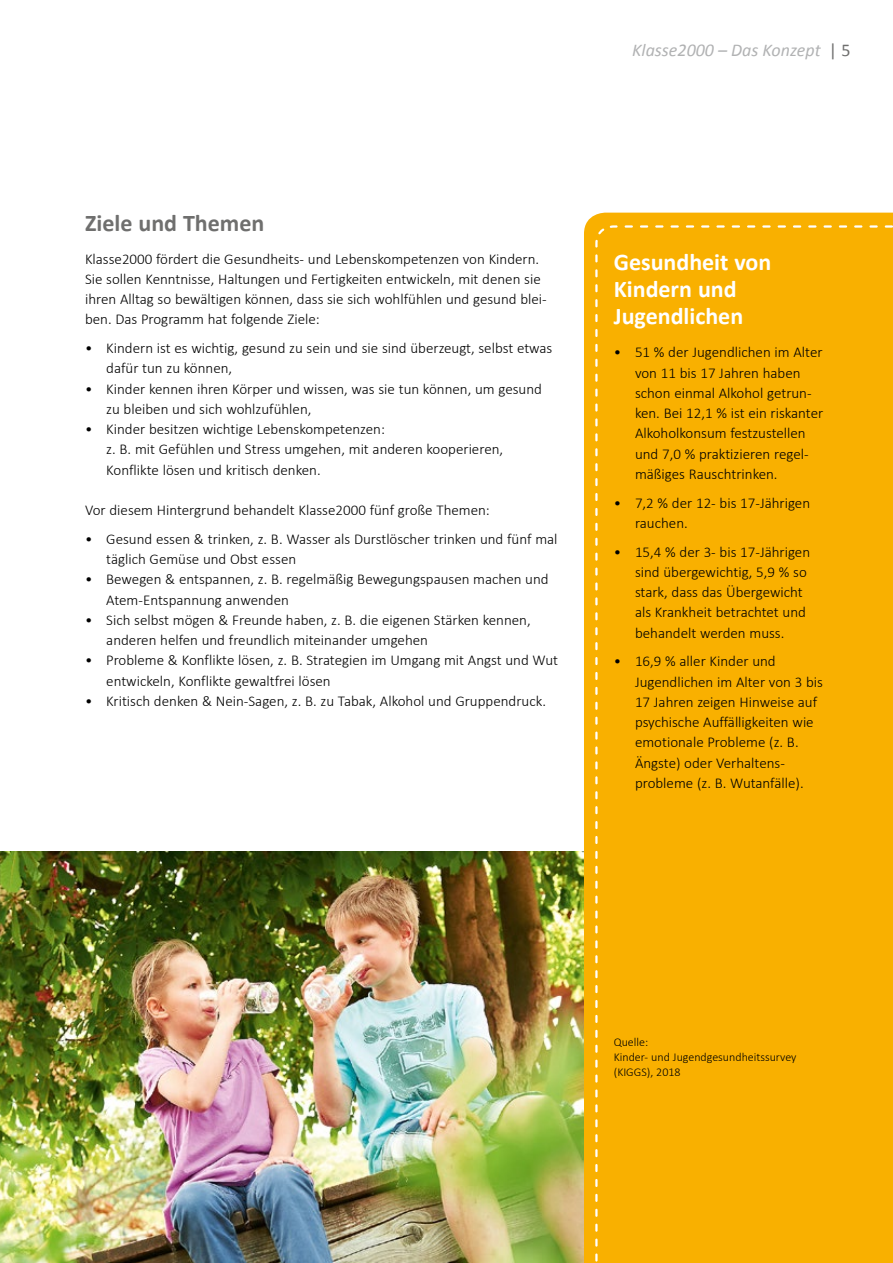
<style>
.page{position:relative;width:893px;height:1263px;background:#fff}
.page>*{position:absolute;margin:0;border:0;box-sizing:border-box;transform-origin:0 0}
.t1{font:700 24px/27px "Calibri";color:#fff}
.t2{font:700 24px "Calibri";color:#6f6f6e}
.t3{font:italic 18px "Calibri";color:#b1b2b3}
.t4{font:300 15px/20.2px "Calibri";color:#000}
.t5{font:300 12px/15px "Calibri";color:#000}
.s1{font-style:normal;color:#6f6f6e}
</style>
<div class="page">
<div style="left:584px;top:213px;width:309px;height:1050px;background:#f9b000"></div>
<div style="left:594px;top:224px;width:299px;height:1039px;background:#f9b000"></div>
<img style="left:0;top:851px;width:584px;height:412px">
<p class="t3" style="left:632px;top:38px;width:220px">Klasse2000 – Das Konzept <span class="s1">| 5</span></p>
<h1 class="t2" style="left:85px;top:207px;width:181px">Ziele und Themen</h1>
<p class="t4" style="left:85px;top:248px;width:463px">Klasse2000 fördert die Gesundheits- und Lebenskompetenzen von Kindern.<br>Sie sollen Kenntnisse, Haltungen und Fertigkeiten entwickeln, mit denen sie ihren Alltag so bewältigen können, dass sie sich wohlfühlen und gesund blei&shy;ben. Das Programm hat folgende Ziele:</p>
<p class="t4" style="left:106px;top:338px;width:448px;text-indent:-21px">• Kindern ist es wichtig, gesund zu sein und sie sind überzeugt, selbst etwas dafür tun zu können,</p>
<p class="t4" style="left:106px;top:378px;width:437px;text-indent:-21px">• Kinder kennen ihren Körper und wissen, was sie tun können, um gesund zu bleiben und sich wohlzufühlen,</p>
<p class="t4" style="left:106px;top:419px;width:398px;text-indent:-21px">• Kinder besitzen wichtige Lebenskompetenzen:<br>z. B. mit Gefühlen und Stress umgehen, mit anderen kooperieren,<br>Konflikte lösen und kritisch denken.</p>
<p class="t4" style="left:85px;top:500px;width:406px">Vor diesem Hintergrund behandelt Klasse2000 fünf große Themen:</p>
<p class="t4" style="left:106px;top:529px;width:453px;text-indent:-21px">• Gesund essen &amp; trinken, z. B. Wasser als Durstlöscher trinken und fünf mal täglich Gemüse und Obst essen</p>
<p class="t4" style="left:106px;top:569px;width:444px;text-indent:-21px">• Bewegen &amp; entspannen, z. B. regelmäßig Bewegungspausen machen und<br>Atem-Entspannung anwenden</p>
<p class="t4" style="left:106px;top:610px;width:426px;text-indent:-21px">• Sich selbst mögen &amp; Freunde haben, z. B. die eigenen Stärken kennen, anderen helfen und freundlich miteinander umgehen</p>
<p class="t4" style="left:106px;top:650px;width:453px;text-indent:-21px">• Probleme &amp; Konflikte lösen, z. B. Strategien im Umgang mit Angst und Wut entwickeln, Konflikte gewaltfrei lösen</p>
<p class="t4" style="left:85px;top:691px;width:462px">• Kritisch denken &amp; Nein-Sagen, z. B. zu Tabak, Alkohol und Gruppendruck.</p>
<h1 class="t1" style="left:614px;top:249px;width:159px">Gesundheit von<br>Kindern und<br>Jugendlichen</h1>
<p class="t4" style="left:635px;top:342px;width:190px;text-indent:-21px">• 51 % der Jugendlichen im Alter von 11 bis 17 Jahren haben schon einmal Alkohol getrun&shy;ken. Bei 12,1 % ist ein riskanter<br>Alkoholkonsum festzustellen und 7,0 % praktizieren regel&shy;mäßiges Rauschtrinken.</p>
<p class="t4" style="left:635px;top:492px;width:177px;text-indent:-21px">• 7,2 % der 12- bis 17-Jährigen rauchen.</p>
<p class="t4" style="left:635px;top:541px;width:177px;text-indent:-21px">• 15,4 % der 3- bis 17-Jährigen sind übergewichtig, 5,9 % so stark, dass das Übergewicht als Krankheit betrachtet und behandelt werden muss.</p>
<p class="t4" style="left:635px;top:651px;width:189px;text-indent:-21px">• 16,9 % aller Kinder und<br>Jugendlichen im Alter von 3 bis<br>17 Jahren zeigen Hinweise auf psychische Auffälligkeiten wie emotionale Probleme (z. B.<br>Ängste) oder Verhaltens&shy;probleme (z. B. Wutanfälle).</p>
<p class="t5" style="left:614px;top:1034px;width:184px">Quelle:<br>Kinder- und Jugendgesundheitssurvey (KIGGS), 2018</p>
</div>
